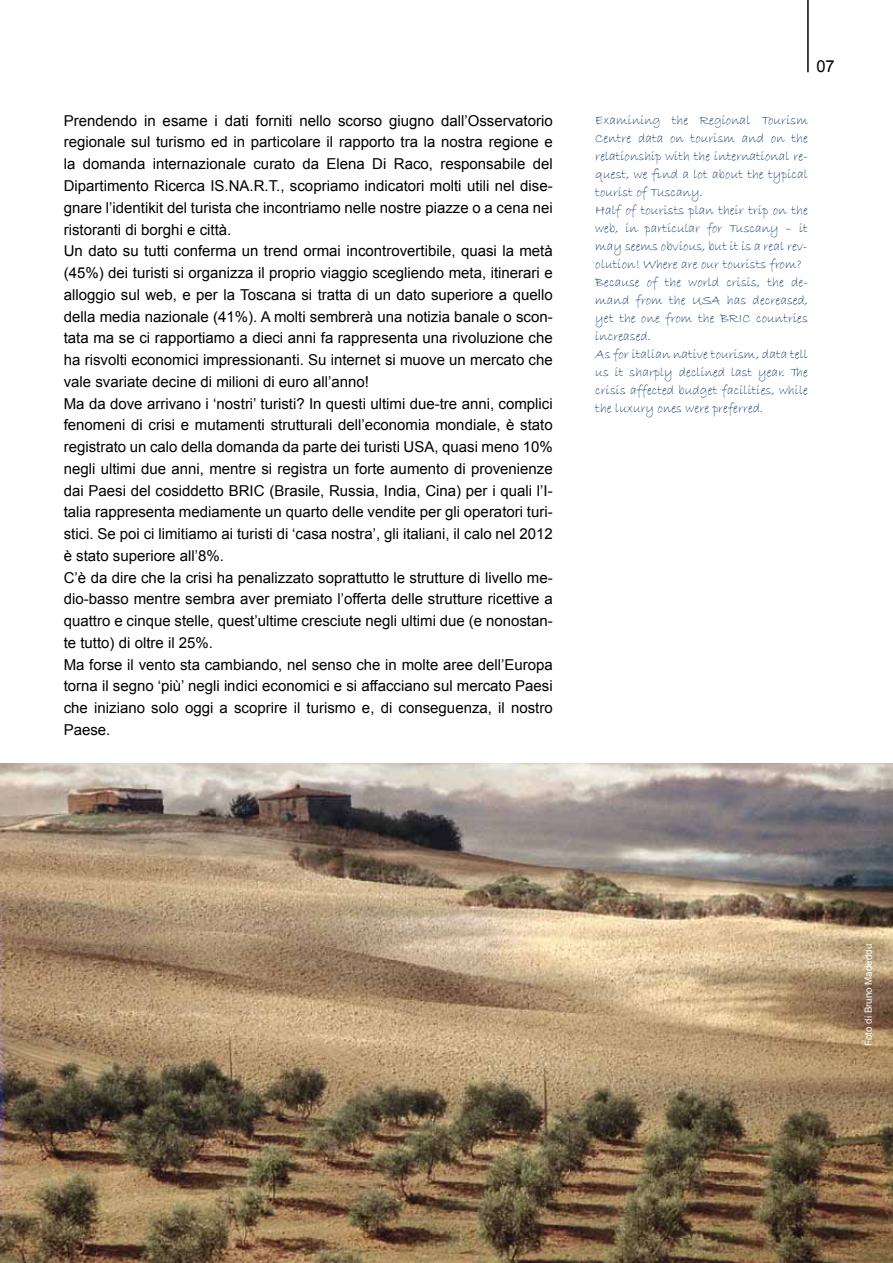
<style>
.page{position:relative;width:893px;height:1263px;background:#fff}
.page>*{position:absolute;margin:0;border:0;box-sizing:border-box;transform-origin:0 0}
.t1{font:16.5px "Arial";color:#000}
.t2{font:15px/21.8px "Arial";color:#000}
.t3{font:13.5px/18px "Bradley Hand ITC Std";color:#002c61}
.t4{font:9.75px "Arial";color:#fff}
</style>
<div class="page">
<hr style="left:807px;top:0;width:2px;height:72px;background:#000">
<img style="left:0;top:763px;width:893px;height:500px">
<p class="t1" style="left:816px;top:56px;width:20px">07</p>
<p class="t2" style="left:64px;top:110px;width:490px">Prendendo in esame i dati forniti nello scorso giugno dall’Osservatorio regionale sul turismo ed in particolare il rapporto tra la nostra regione e la domanda internazionale curato da Elena Di Raco, responsabile del Dipartimento Ricerca IS.NA.R.T., scopriamo indicatori molti utili nel dise&shy;gnare l’identikit del turista che incontriamo nelle nostre piazze o a cena nei ristoranti di borghi e città.<br>Un dato su tutti conferma un trend ormai incontrovertibile, quasi la metà (45%) dei turisti si organizza il proprio viaggio scegliendo meta, itinerari e alloggio sul web, e per la Toscana si tratta di un dato superiore a quello della media nazionale (41%). A molti sembrerà una notizia banale o scon&shy;tata ma se ci rapportiamo a dieci anni fa rappresenta una rivoluzione che ha risvolti economici impressionanti. Su internet si muove un mercato che vale svariate decine di milioni di euro all’anno!<br>Ma da dove arrivano i ‘nostri’ turisti? In questi ultimi due-tre anni, complici fenomeni di crisi e mutamenti strutturali dell’economia mondiale, è stato registrato un calo della domanda da parte dei turisti USA, quasi meno 10% negli ultimi due anni, mentre si registra un forte aumento di provenienze dai Paesi del cosiddetto BRIC (Brasile, Russia, India, Cina) per i quali l’I&shy;talia rappresenta mediamente un quarto delle vendite per gli operatori turi&shy;stici. Se poi ci limitiamo ai turisti di ‘casa nostra’, gli italiani, il calo nel 2012 è stato superiore all’8%.<br>C’è da dire che la crisi ha penalizzato soprattutto le strutture di livello me&shy;dio-basso mentre sembra aver premiato l’offerta delle strutture ricettive a quattro e cinque stelle, quest’ultime cresciute negli ultimi due (e nonostan&shy;te tutto) di oltre il 25%.<br>Ma forse il vento sta cambiando, nel senso che in molte aree dell’Europa torna il segno ‘più’ negli indici economici e si affacciano sul mercato Paesi che iniziano solo oggi a scoprire il turismo e, di conseguenza, il nostro Paese.</p>
<p class="t3" style="left:595px;top:112px;width:214px">Examining the Regional Tourism Centre data on tourism and on the relationship with the international re&shy;quest, we find a lot about the typical tourist of Tuscany.<br>Half of tourists plan their trip on the web, in particular for Tuscany – it may seems obvious, but it is a real rev&shy;olution! Where are our tourists from?<br>Because of the world crisis, the de&shy;mand from the USA has decreased, yet the one from the BRIC countries increased.<br>As for italian native tourism, data tell us it sharply declined last year. The crisis affected budget facilities, while the luxury ones were preferred.</p>
<p class="t4" style="left:862px;top:1046px;width:103px;rotate:-90deg">Foto di Bruno Madeddu</p>
</div>
